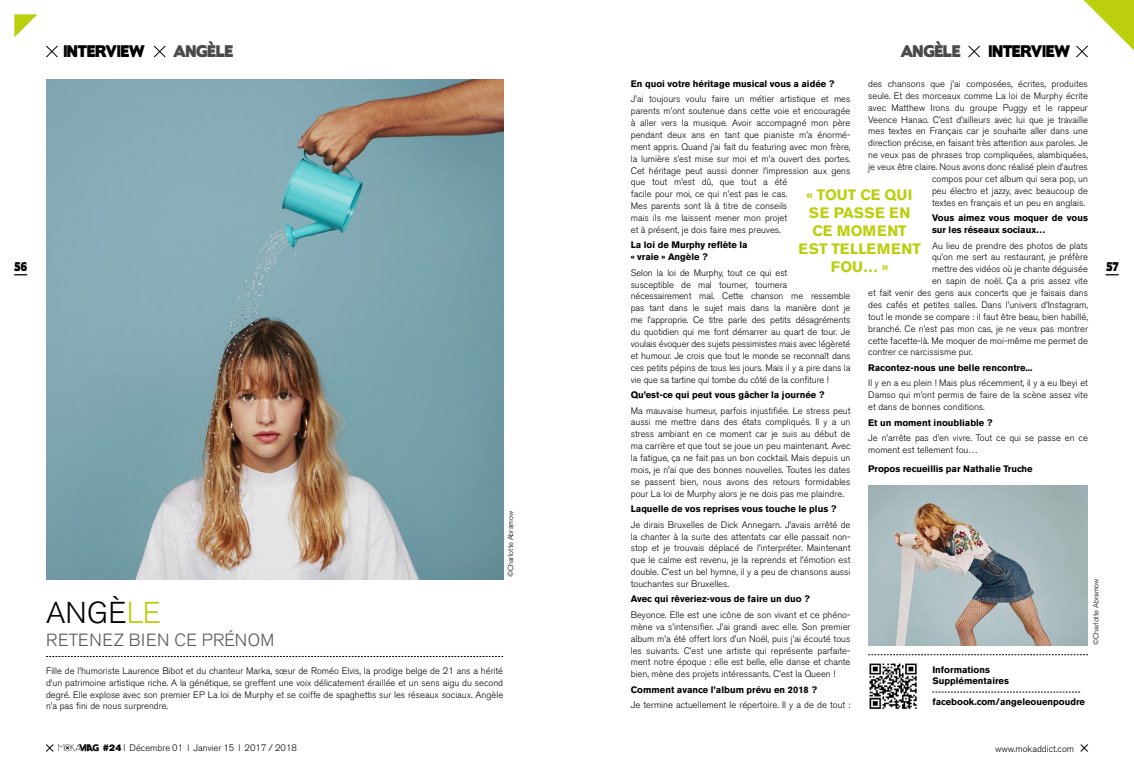
<style>
.page{position:relative;width:1134px;height:780px;background:#fff}
.page>*{position:absolute;margin:0;border:0;box-sizing:border-box;transform-origin:0 0}
.t1{font:300 30px "Akzidenz Grotesk BE";color:#000}
.t2{font:300 17.5px "Akzidenz Grotesk BE";letter-spacing:.02em;color:#575756}
.t3{font:700 15px/18px "Akzidenz Grotesk BE";color:#bccf0f;text-align:center}
.t4{font:15px "Boris Black Bloxx";color:#000;scale:.8 1}
.t5{font:15px "Boris Black Bloxx";color:#4a4a49;scale:.8 1}
.t6{font:11.25px "Boris Black Bloxx";color:#000;scale:.8 1}
.t7{font:300 9.38px/11.9px "Akzidenz Grotesk BE";color:#000;text-align:justify}
.t8{font:700 9.38px/11.9px "Akzidenz Grotesk BE";color:#000}
.t9{font:300 7.5px "Akzidenz Grotesk BE";color:#000}
.s1{color:#bccf0f}
.s2{font-family:"Akzidenz Grotesk BE Super";font-weight:400}
</style>
<div class="page">
<svg style="left:868px;top:654px;width:220px;height:1px"></svg>
<svg style="left:932px;top:691px;width:148px;height:1px"></svg>
<svg style="left:14px;top:274px;width:13px;height:1px"></svg>
<svg style="left:1105px;top:274px;width:14px;height:1px"></svg>
<svg style="left:46px;top:45px;width:12px;height:13px"></svg>
<svg style="left:1080px;top:744px;width:8px;height:8px"></svg>
<svg style="left:46px;top:744px;width:53px;height:8px"></svg>
<img style="left:869px;top:663px;width:48px;height:47px">
<svg style="left:46px;top:656px;width:457px;height:1px"></svg>
<img style="left:46px;top:80px;width:457px;height:499px">
<svg style="left:968px;top:45px;width:12px;height:13px"></svg>
<svg style="left:153px;top:45px;width:13px;height:13px"></svg>
<svg style="left:14px;top:14px;width:23px;height:23px"></svg>
<svg style="left:1076px;top:0;width:58px;height:58px"></svg>
<img style="left:868px;top:485px;width:220px;height:160px">
<h3 class="t4" style="left:64px;top:39px;width:103px">INTERVIEW</h3>
<h3 class="t5" style="left:173px;top:39px;width:77px">ANGÈLE</h3>
<h3 class="t5" style="left:900px;top:39px;width:77px">ANGÈLE</h3>
<h3 class="t4" style="left:989px;top:39px;width:103px">INTERVIEW</h3>
<p class="t8" style="left:631px;top:78px;width:205px">En quoi votre héritage musical vous a aidée ?</p>
<p class="t7" style="left:631px;top:93px;width:221px;text-align:left">J’ai toujours voulu faire un métier artistique et mes parents m’ont soutenue dans cette voie et encouragée à aller vers la musique. Avoir accompagné mon père pendant deux ans en tant que pianiste m’a énormé&shy;ment appris. Quand j’ai fait du featuring avec mon frère, la lumière s’est mise sur moi et m’a ouvert des portes.<br>Cet héritage peut aussi donner l’impression aux gens que tout m’est dû, que tout a été<br>facile pour moi, ce qui n’est pas le cas.<br>Mes parents sont là à titre de conseils<br>mais ils me laissent mener mon projet<br>et à présent, je dois faire mes preuves.</p>
<p class="t8" style="left:631px;top:239px;width:118px">La loi de Murphy reflète la « vraie » Angèle ?</p>
<p class="t7" style="left:631px;top:267px;width:221px;text-align:left">Selon la loi de Murphy, tout ce qui est<br>susceptible de mal tourner, tournera<br>nécessairement mal. Cette chanson me ressemble pas tant dans le sujet mais dans la manière dont je me l’approprie. Ce titre parle des petits désagréments du quotidien qui me font démarrer au quart de tour. Je voulais évoquer des sujets pessimistes mais avec légèreté et humour. Je crois que tout le monde se reconnaît dans ces petits pépins de tous les jours. Mais il y a pire dans la vie que sa tartine qui tombe du côté de la confiture !</p>
<p class="t8" style="left:631px;top:389px;width:195px">Qu’est-ce qui peut vous gâcher la journée ?</p>
<p class="t7" style="left:631px;top:404px;width:221px">Ma mauvaise humeur, parfois injustifiée. Le stress peut aussi me mettre dans des états compliqués. Il y a un stress ambiant en ce moment car je suis au début de ma carrière et que tout se joue un peu maintenant. Avec la fatigue, ça ne fait pas un bon cocktail. Mais depuis un mois, je n’ai que des bonnes nouvelles. Toutes les dates se passent bien, nous avons des retours formidables pour La loi de Murphy alors je ne dois pas me plaindre.</p>
<p class="t8" style="left:631px;top:503px;width:207px">Laquelle de vos reprises vous touche le plus ?</p>
<p class="t7" style="left:631px;top:518px;width:221px">Je dirais Bruxelles de Dick Annegarn. J’avais arrêté de la chanter à la suite des attentats car elle passait non&shy;stop et je trouvais déplacé de l’interpréter. Maintenant que le calme est revenu, je la reprends et l’émotion est double. C’est un bel hymne, il y a peu de chansons aussi touchantes sur Bruxelles.</p>
<p class="t8" style="left:631px;top:593px;width:181px">Avec qui rêveriez-vous de faire un duo ?</p>
<p class="t7" style="left:631px;top:609px;width:221px">Beyonce. Elle est une icône de son vivant et ce phéno&shy;mène va s’intensifier. J’ai grandi avec elle. Son premier album m’a été offert lors d’un Noël, puis j’ai écouté tous les suivants. C’est une artiste qui représente parfaite&shy;ment notre époque : elle est belle, elle danse et chante bien, mène des projets intéressants. C’est la Queen !</p>
<p class="t8" style="left:631px;top:683px;width:188px">Comment avance l’album prévu en 2018 ?</p>
<p class="t7" style="left:631px;top:699px;width:221px">Je termine actuellement le répertoire. Il y a de de tout :</p>
<p class="t7" style="left:868px;top:78px;width:221px">des chansons que j’ai composées, écrites, produites</p>
<p class="t7" style="left:868px;top:90px;width:221px">seule. Et des morceaux comme La loi de Murphy écrite</p>
<p class="t7" style="left:868px;top:102px;width:221px">avec Matthew Irons du groupe Puggy et le rappeur</p>
<p class="t7" style="left:868px;top:114px;width:221px">Veence Hanao. C’est d’ailleurs avec lui que je travaille</p>
<p class="t7" style="left:868px;top:125px;width:221px">mes textes en Français car je souhaite aller dans une</p>
<p class="t7" style="left:868px;top:137px;width:221px">direction précise, en faisant très attention aux paroles. Je</p>
<p class="t7" style="left:868px;top:149px;width:221px">ne veux pas de phrases trop compliquées, alambiquées,</p>
<p class="t7" style="left:868px;top:161px;width:221px">je veux être claire. Nous avons donc réalisé plein d’autres</p>
<p class="t7" style="left:932px;top:173px;width:157px">compos pour cet album qui sera pop, un</p>
<p class="t7" style="left:932px;top:185px;width:157px">peu électro et jazzy, avec beaucoup de</p>
<p class="t7" style="left:932px;top:197px;width:154px">textes en français et un peu en anglais.</p>
<p class="t8" style="left:932px;top:212px;width:157px">Vous aimez vous moquer de vous sur les réseaux sociaux…</p>
<p class="t7" style="left:932px;top:239px;width:157px">Au lieu de prendre des photos de plats</p>
<p class="t7" style="left:932px;top:251px;width:157px">qu’on me sert au restaurant, je préfère</p>
<p class="t7" style="left:932px;top:263px;width:157px">mettre des vidéos où je chante déguisée</p>
<p class="t7" style="left:932px;top:275px;width:157px">en sapin de noël. Ça a pris assez vite</p>
<p class="t7" style="left:868px;top:287px;width:221px">et fait venir des gens aux concerts que je faisais dans</p>
<p class="t7" style="left:868px;top:299px;width:221px">des cafés et petites salles. Dans l’univers d’Instagram,</p>
<p class="t7" style="left:868px;top:311px;width:221px">tout le monde se compare : il faut être beau, bien habillé,</p>
<p class="t7" style="left:868px;top:323px;width:221px">branché. Ce n’est pas mon cas, je ne veux pas montrer</p>
<p class="t7" style="left:868px;top:334px;width:221px">cette facette-là. Me moquer de moi-même me permet de</p>
<p class="t7" style="left:868px;top:346px;width:106px">contrer ce narcissisme pur.</p>
<p class="t8" style="left:868px;top:362px;width:166px">Racontez-nous une belle rencontre...</p>
<p class="t7" style="left:868px;top:377px;width:221px">Il y en a eu plein ! Mais plus récemment, il y a eu Ibeyi et Damso qui m’ont permis de faire de la scène assez vite et dans de bonnes conditions.</p>
<p class="t8" style="left:868px;top:416px;width:126px">Et un moment inoubliable ?</p>
<p class="t7" style="left:868px;top:432px;width:221px">Je n’arrête pas d’en vivre. Tout ce qui se passe en ce moment est tellement fou…</p>
<p class="t8" style="left:868px;top:462px;width:166px">Propos recueillis par Nathalie Truche</p>
<h3 class="t3" style="left:798px;top:186px;width:124px">« TOUT CE QUI<br>SE PASSE EN<br>CE MOMENT<br>EST TELLEMENT<br>FOU… »</h3>
<p class="t6" style="left:14px;top:258px;width:18px">56</p>
<p class="t6" style="left:1106px;top:258px;width:17px">57</p>
<p class="t9" style="left:506px;top:577px;width:68px;rotate:-90deg">©Charlotte Abramow</p>
<p class="t9" style="left:1092px;top:645px;width:68px;rotate:-90deg">©Charlotte Abramow</p>
<h1 class="t1" style="left:46px;top:595px;width:116px">ANGÈ<span class="s1">LE</span></h1>
<h2 class="t2" style="left:46px;top:629px;width:230px">RETENEZ BIEN CE PRÉNOM</h2>
<p class="t8" style="left:932px;top:664px;width:78px;line-height:11.2px">Informations<br>Supplémentaires</p>
<p class="t7" style="left:46px;top:664px;width:459px">Fille de l’humoriste Laurence Bibot et du chanteur Marka, sœur de Roméo Elvis, la prodige belge de 21 ans a hérité d’un patrimoine artistique riche. A la génétique, se greffent une voix délicatement éraillée et un sens aigu du second degré. Elle explose avec son premier EP La loi de Murphy et se coiffe de spaghettis sur les réseaux sociaux. Angèle n’a pas fini de nous surprendre.</p>
<p class="t8" style="left:932px;top:696px;width:154px">facebook.com/angeleouenpoudre</p>
<p class="t7" style="left:103px;top:742px;width:196px"><span class="s2">#24</span> l Décembre 01 l Janvier 15 l 2017 / 2018</p>
<p class="t7" style="left:995px;top:742px;width:81px">www.mokaddict.com</p>
</div>
